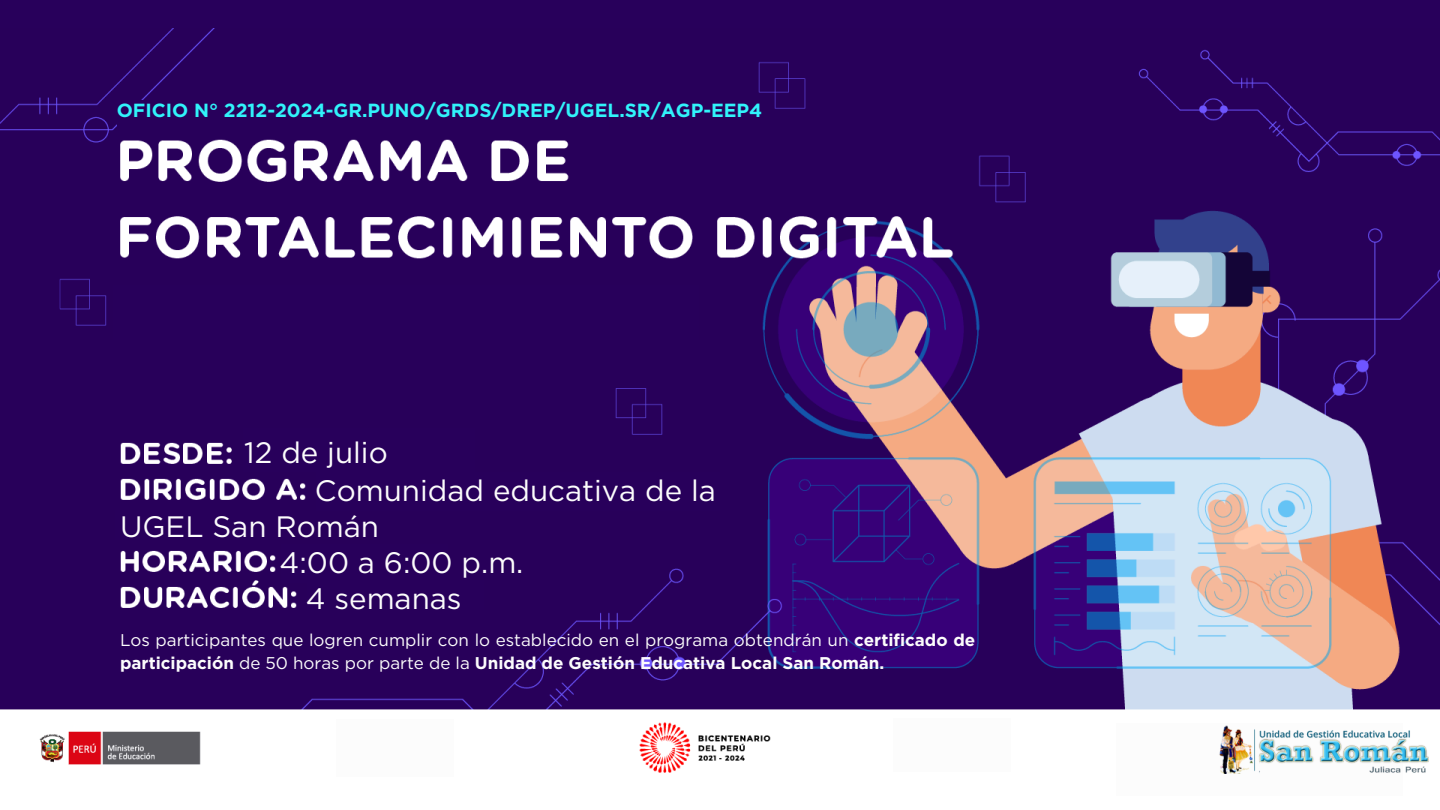
<style>
.page{position:relative;width:1440px;height:810px;background:#fff}
.page>*{position:absolute;margin:0;border:0;box-sizing:border-box;transform-origin:0 0}
.t1{font:29.5px "Gotham";color:#fcfcfc}
.t2{font:700 19px "Gotham";color:#31f3fa}
.t3{font:17px/23.2px "Gotham";color:#fcfcfc}
.s1{font-weight:700}
</style>
<div class="page">
<div style="left:0;top:0;width:1440px;height:43px;background:#28005b"></div>
<img style="left:0;top:28px;width:1440px;height:745px">
<div style="left:113px;top:285px;width:585px;height:54px;background:#28005b"></div>
<div style="left:243px;top:429px;width:231px;height:43px;background:#28005b"></div>
<div style="left:317px;top:472px;width:403px;height:38px;background:#28005b"></div>
<div style="left:115px;top:510px;width:177px;height:30px;background:#28005b"></div>
<div style="left:307px;top:580px;width:177px;height:30px;background:#28005b"></div>
<div style="left:117px;top:100px;width:491px;height:30px;background:#28005b"></div>
<div style="left:337px;top:719px;width:117px;height:57px;background:#fcfcfc"></div>
<div style="left:893px;top:718px;width:118px;height:54px;background:#fcfcfc"></div>
<div style="left:281px;top:544px;width:166px;height:39px;background:#28005b"></div>
<div style="left:1116px;top:724px;width:286px;height:72px;background:#fcfcfc"></div>
<img style="left:1218px;top:721px;width:210px;height:53px">
<p class="t2" style="left:117px;top:99px;width:647px">OFICIO N° 2212-2024-GR.PUNO/GRDS/DREP/UGEL.SR/AGP-EEP4</p>
<h1 class="t1" style="left:244px;top:434px;width:145px">12 de julio</h1>
<h1 class="t1" style="left:315px;top:473px;width:402px">Comunidad educativa de la</h1>
<h1 class="t1" style="left:120px;top:508px;width:260px">UGEL San Román</h1>
<h1 class="t1" style="left:280px;top:544px;width:245px">4:00 a 6:00 p.m.</h1>
<h2 class="t1" style="left:306px;top:581px;width:157px">4 semanas</h2>
<p class="t3" style="left:120px;top:628px;width:857px">Los participantes que logren cumplir con lo establecido en el programa obtendrán un <span class="s1">certificado de participación</span> de 50 horas por parte de la <span class="s1">Unidad de Gestión Educativa Local San Román.</span></p>
</div>
